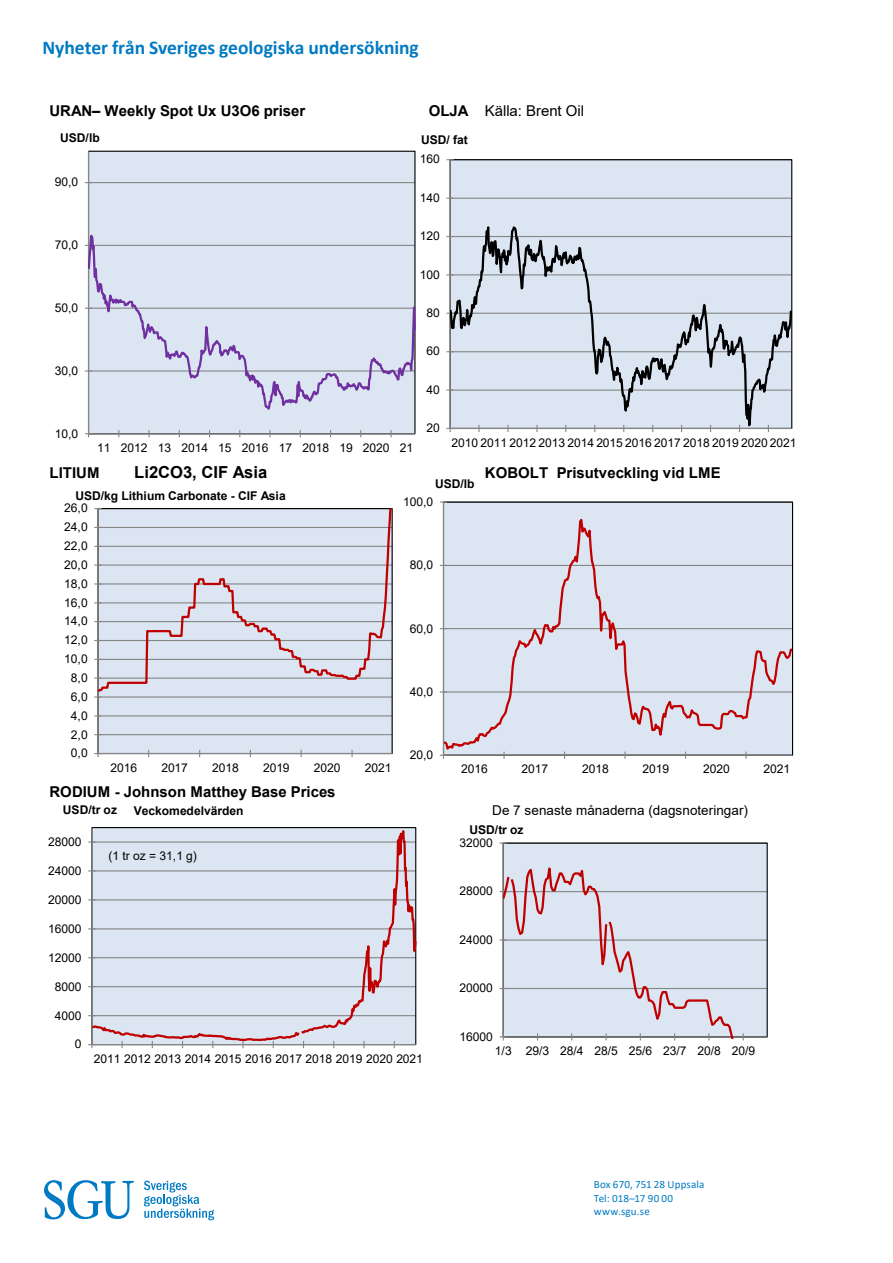
<style>
.page{position:relative;width:893px;height:1263px;background:#fff}
.page>*{position:absolute;margin:0;border:0;box-sizing:border-box;transform-origin:0 0}
.t1{font:700 19.5px "Calibri";color:#007ac2}
.t2{font:700 16.5px "Arial";color:#000}
.t3{font:700 15px "Arial";color:#000}
.t4{font:15px "Arial";letter-spacing:-.005em;color:#000}
.t5{font:13.5px "Arial";letter-spacing:.005em;color:#000}
.t6{font:12px "Arial";letter-spacing:-.005em;color:#000}
.t7{font:700 12px "Arial";color:#000}
.t8{font:11.1px/13.2px "Calibri";letter-spacing:.01em;color:#007ac2}
.s1{font-weight:700}
</style>
<div class="page">
<svg style="left:44px;top:1180px;width:90px;height:40px"></svg>
<svg style="left:144px;top:1180px;width:70px;height:40px"></svg>
<div style="left:89px;top:151px;width:326px;height:283px;background:#dce6f2"></div>
<hr style="left:89px;top:182px;width:326px;height:1px;background:#868686">
<hr style="left:88px;top:151px;width:1px;height:283px;background:#868686">
<svg style="left:85px;top:430px;width:5px;height:7px"></svg>
<svg style="left:88px;top:227px;width:328px;height:208px"></svg>
<div style="left:450px;top:160px;width:342px;height:268px;background:#dce6f2"></div>
<hr style="left:450px;top:198px;width:342px;height:1px;background:#868686">
<hr style="left:450px;top:160px;width:1px;height:268px;background:#868686">
<svg style="left:446px;top:425px;width:8px;height:7px"></svg>
<svg style="left:450px;top:200px;width:343px;height:229px"></svg>
<div style="left:443px;top:502px;width:349px;height:253px;background:#dce6f2"></div>
<hr style="left:443px;top:502px;width:1px;height:253px;background:#868686">
<svg style="left:440px;top:501px;width:7px;height:2px"></svg>
<hr style="left:443px;top:755px;width:349px;height:1px;background:#868686">
<svg style="left:440px;top:752px;width:7px;height:7px"></svg>
<svg style="left:443px;top:514px;width:350px;height:239px"></svg>
<div style="left:98px;top:509px;width:294px;height:244px;background:#dce6f2"></div>
<hr style="left:98px;top:734px;width:294px;height:1px;background:#868686">
<hr style="left:98px;top:715px;width:294px;height:1px;background:#868686">
<hr style="left:98px;top:696px;width:294px;height:2px;background:#868686">
<hr style="left:97px;top:509px;width:2px;height:244px;background:#868686">
<svg style="left:94px;top:696px;width:8px;height:2px"></svg>
<hr style="left:98px;top:753px;width:294px;height:1px;background:#868686">
<svg style="left:94px;top:752px;width:8px;height:5px"></svg>
<svg style="left:351px;top:750px;width:2px;height:7px"></svg>
<svg style="left:98px;top:508px;width:295px;height:186px"></svg>
<hr style="left:91px;top:827px;width:1px;height:217px;background:#868686">
<svg style="left:88px;top:1044px;width:7px;height:4px"></svg>
<svg style="left:92px;top:827px;width:325px;height:218px;background:#d5dae5"></svg>
<div style="left:503px;top:843px;width:264px;height:194px;background:#dce6f2"></div>
<hr style="left:503px;top:988px;width:264px;height:1px;background:#868686">
<hr style="left:503px;top:939px;width:264px;height:2px;background:#868686">
<hr style="left:503px;top:891px;width:264px;height:1px;background:#868686">
<hr style="left:503px;top:843px;width:1px;height:194px;background:#868686">
<svg style="left:500px;top:842px;width:7px;height:2px"></svg>
<hr style="left:503px;top:1036px;width:264px;height:1px;background:#868686">
<svg style="left:500px;top:1033px;width:4px;height:7px"></svg>
<svg style="left:503px;top:851px;width:256px;height:187px"></svg>
<h1 class="t1" style="left:43px;top:33px;width:378px">Nyheter från Sveriges geologiska undersökning</h1>
<p class="t3" style="left:50px;top:100px;width:257px">URAN‒ Weekly Spot Ux U3O6 priser</p>
<p class="t4" style="left:429px;top:101px;width:157px"><span class="s1">OLJA</span> Källa: Brent Oil</p>
<p class="t7" style="left:60px;top:129px;width:41px">USD/lb</p>
<p class="t6" style="left:55px;top:174px;width:25px">90,0</p>
<p class="t7" style="left:421px;top:132px;width:48px">USD/ fat</p>
<p class="t6" style="left:420px;top:151px;width:22px">160</p>
<p class="t6" style="left:420px;top:189px;width:22px">140</p>
<p class="t6" style="left:55px;top:237px;width:25px">70,0</p>
<p class="t6" style="left:55px;top:299px;width:25px">50,0</p>
<p class="t6" style="left:55px;top:362px;width:25px">30,0</p>
<p class="t6" style="left:55px;top:425px;width:25px">10,0</p>
<p class="t6" style="left:420px;top:228px;width:22px">120</p>
<p class="t6" style="left:420px;top:266px;width:22px">100</p>
<p class="t6" style="left:427px;top:305px;width:15px">80</p>
<p class="t6" style="left:427px;top:343px;width:15px">60</p>
<p class="t6" style="left:97px;top:439px;width:317px">11 2012 13 2014 15 2016 17 2018 19 2020 21</p>
<p class="t6" style="left:427px;top:381px;width:15px">40</p>
<p class="t6" style="left:427px;top:420px;width:15px">20</p>
<p class="t6" style="left:452px;top:434px;width:346px">2010 2011 2012 2013 2014 2015 2016 2017 2018 2019 2020 2021</p>
<p class="t3" style="left:50px;top:462px;width:52px">LITIUM</p>
<p class="t2" style="left:134px;top:461px;width:134px">Li2CO3, CIF Asia</p>
<p class="t3" style="left:485px;top:462px;width:237px">KOBOLT Prisutveckling vid LME</p>
<p class="t7" style="left:435px;top:475px;width:41px">USD/lb</p>
<p class="t7" style="left:75px;top:487px;width:212px">USD/kg Lithium Carbonate - CIF Asia</p>
<p class="t6" style="left:64px;top:500px;width:25px">26,0</p>
<p class="t6" style="left:64px;top:519px;width:25px">24,0</p>
<p class="t6" style="left:64px;top:538px;width:25px">22,0</p>
<p class="t6" style="left:64px;top:556px;width:25px">20,0</p>
<p class="t6" style="left:64px;top:575px;width:25px">18,0</p>
<p class="t6" style="left:64px;top:594px;width:25px">16,0</p>
<p class="t6" style="left:64px;top:613px;width:25px">14,0</p>
<p class="t6" style="left:64px;top:632px;width:25px">12,0</p>
<p class="t6" style="left:64px;top:651px;width:25px">10,0</p>
<p class="t6" style="left:71px;top:669px;width:18px">8,0</p>
<p class="t6" style="left:71px;top:688px;width:18px">6,0</p>
<p class="t6" style="left:71px;top:707px;width:18px">4,0</p>
<p class="t6" style="left:71px;top:726px;width:18px">2,0</p>
<p class="t6" style="left:71px;top:745px;width:18px">0,0</p>
<p class="t6" style="left:111px;top:759px;width:28px">2016</p>
<p class="t6" style="left:161px;top:759px;width:28px">2017</p>
<p class="t6" style="left:212px;top:759px;width:28px">2018</p>
<p class="t6" style="left:263px;top:759px;width:28px">2019</p>
<p class="t6" style="left:314px;top:759px;width:28px">2020</p>
<p class="t6" style="left:365px;top:759px;width:28px">2021</p>
<p class="t6" style="left:403px;top:493px;width:32px">100,0</p>
<p class="t6" style="left:410px;top:557px;width:25px">80,0</p>
<p class="t6" style="left:410px;top:620px;width:25px">60,0</p>
<p class="t6" style="left:410px;top:683px;width:25px">40,0</p>
<p class="t6" style="left:410px;top:747px;width:25px">20,0</p>
<p class="t6" style="left:461px;top:761px;width:28px">2016</p>
<p class="t6" style="left:522px;top:761px;width:28px">2017</p>
<p class="t6" style="left:582px;top:761px;width:28px">2018</p>
<p class="t6" style="left:643px;top:761px;width:28px">2019</p>
<p class="t6" style="left:703px;top:761px;width:28px">2020</p>
<p class="t6" style="left:764px;top:761px;width:28px">2021</p>
<p class="t3" style="left:50px;top:781px;width:288px">RODIUM - Johnson Matthey Base Prices</p>
<p class="t7" style="left:134px;top:803px;width:111px">Veckomedelvärden</p>
<p class="t5" style="left:492px;top:801px;width:257px">De 7 senaste månaderna (dagsnoteringar)</p>
<p class="t7" style="left:63px;top:802px;width:56px">USD/tr oz</p>
<p class="t6" style="left:109px;top:848px;width:90px">(1 tr oz = 31,1 g)</p>
<p class="t7" style="left:470px;top:822px;width:56px">USD/tr oz</p>
<p class="t6" style="left:48px;top:833px;width:35px">28000</p>
<p class="t6" style="left:460px;top:834px;width:35px">32000</p>
<p class="t6" style="left:48px;top:862px;width:35px">24000</p>
<p class="t6" style="left:48px;top:891px;width:35px">20000</p>
<p class="t6" style="left:48px;top:920px;width:35px">16000</p>
<p class="t6" style="left:48px;top:949px;width:35px">12000</p>
<p class="t6" style="left:55px;top:978px;width:28px">8000</p>
<p class="t6" style="left:55px;top:1007px;width:28px">4000</p>
<p class="t6" style="left:75px;top:1036px;width:8px">0</p>
<p class="t6" style="left:94px;top:1050px;width:331px">2011 2012 2013 2014 2015 2016 2017 2018 2019 2020 2021</p>
<p class="t6" style="left:460px;top:883px;width:35px">28000</p>
<p class="t6" style="left:460px;top:931px;width:35px">24000</p>
<p class="t6" style="left:460px;top:980px;width:35px">20000</p>
<p class="t6" style="left:460px;top:1028px;width:35px">16000</p>
<p class="t6" style="left:495px;top:1042px;width:262px">1/3 29/3 28/4 28/5 25/6 23/7 20/8 20/9</p>
<p class="t8" style="left:594px;top:1178px;width:112px">Box 670, 751 28 Uppsala<br>Tel: 018–17 90 00 www.sgu.se</p>
</div>
